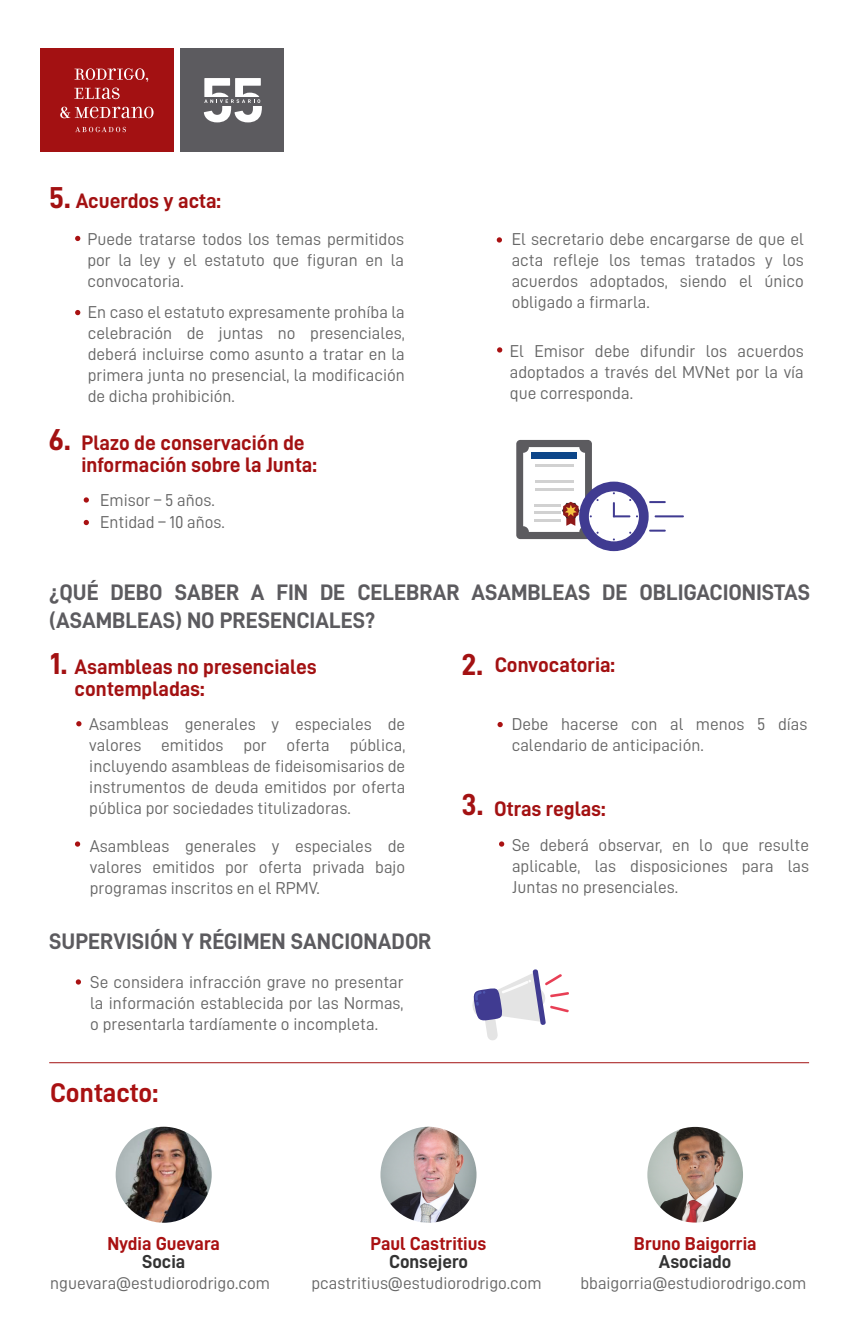
<style>
.page{position:relative;width:857px;height:1338px;background:#fff}
.page>*{position:absolute;margin:0;border:0;box-sizing:border-box;transform-origin:0 0}
.t1{font:30.3px "D DIN Bold";color:#a31112}
.t2{font:27px "D DIN Bold";letter-spacing:-.01em;color:#a91112}
.t3{font:22.5px/28.5px "D DIN Bold";color:#5c5b5f}
.t4{font:21px/22.5px "D DIN Bold";color:#a31112}
.t5{font:18.75px "D DIN Bold";color:#a91112}
.t6{font:18.75px "D DIN Bold";color:#333}
.t7{font:17.25px/21px "D DIN";color:#666;text-align:justify}
</style>
<div class="page">
<img style="left:116px;top:1126px;width:96px;height:96px;border-radius:48px">
<img style="left:647px;top:1126px;width:96px;height:96px;border-radius:48px">
<img style="left:380px;top:1126px;width:96px;height:96px;border-radius:48px">
<svg style="left:75px;top:236px;width:5px;height:5px"></svg>
<svg style="left:75px;top:310px;width:5px;height:5px"></svg>
<svg style="left:497px;top:347px;width:5px;height:5px"></svg>
<svg style="left:496px;top:237px;width:6px;height:5px"></svg>
<svg style="left:84px;top:497px;width:5px;height:5px"></svg>
<svg style="left:84px;top:520px;width:5px;height:5px"></svg>
<svg style="left:76px;top:721px;width:5px;height:5px"></svg>
<svg style="left:75px;top:841px;width:5px;height:5px"></svg>
<svg style="left:497px;top:722px;width:5px;height:5px"></svg>
<svg style="left:499px;top:841px;width:5px;height:5px"></svg>
<svg style="left:76px;top:979px;width:5px;height:5px"></svg>
<svg style="left:472px;top:969px;width:97px;height:71px"></svg>
<hr style="left:49px;top:1062px;width:760px;height:1px;background:#a31112">
<div style="left:516px;top:440px;width:76px;height:99px;background:#5c5b5f;border-radius:4px"></div>
<div style="left:523px;top:447px;width:62px;height:85px;background:#fff;border-radius:6px"></div>
<svg style="left:562px;top:502px;width:17px;height:24px"></svg>
<hr style="left:535px;top:464px;width:38px;height:3px;background:#d1d1d1">
<hr style="left:535px;top:480px;width:38px;height:3px;background:#d1d1d1">
<hr style="left:535px;top:488px;width:38px;height:2px;background:#d1d1d1">
<hr style="left:535px;top:503px;width:26px;height:3px;background:#d1d1d1">
<hr style="left:535px;top:511px;width:26px;height:3px;background:#d1d1d1">
<hr style="left:535px;top:519px;width:26px;height:3px;background:#d1d1d1">
<div style="left:531px;top:452px;width:45px;height:6px;background:#0d4689"></div>
<div style="left:579px;top:481px;width:69px;height:70px;background:#403b91;border-radius:50%"></div>
<svg style="left:587px;top:489px;width:54px;height:54px"></svg>
<svg style="left:649px;top:501px;width:16px;height:2px"></svg>
<svg style="left:649px;top:529px;width:16px;height:2px"></svg>
<hr style="left:654px;top:515px;width:30px;height:2px;background:#403b91">
<div style="left:40px;top:49px;width:133px;height:103px;background:#a31112"></div>
<svg style="left:74px;top:68px;width:74px;height:14px"></svg>
<svg style="left:74px;top:88px;width:46px;height:11px"></svg>
<svg style="left:60px;top:107px;width:93px;height:11px"></svg>
<svg style="left:75px;top:127px;width:51px;height:5px"></svg>
<div style="left:180px;top:49px;width:104px;height:103px;background:#5c5b5f"></div>
<svg style="left:204px;top:78px;width:58px;height:44px"></svg>
<h1 class="t1" style="left:49px;top:181px;width:23px">5.</h1>
<p class="t4" style="left:76px;top:189px;width:147px">Acuerdos y acta:</p>
<p class="t7" style="left:87px;top:228px;width:318px">Puede tratarse todos los temas permitidos por la ley y el estatuto que figuran en la convocatoria.</p>
<h1 class="t1" style="left:49px;top:423px;width:24px">6.</h1>
<p class="t7" style="left:88px;top:301px;width:318px">En caso el estatuto expresamente prohíba la celebración de juntas no presenciales, deberá incluirse como asunto a tratar en la primera junta no presencial, la modificación de dicha prohibición.</p>
<p class="t4" style="left:81px;top:431px;width:237px">Plazo de conservación de información sobre la Junta:</p>
<p class="t7" style="left:100px;top:489px;width:126px;line-height:21.8px">Emisor – 5 años.<br>Entidad – 10 años.</p>
<p class="t7" style="left:511px;top:228px;width:293px">El secretario debe encargarse de que el acta refleje los temas tratados y los acuerdos adoptados, siendo el único obligado a firmarla.</p>
<p class="t7" style="left:510px;top:340px;width:295px">El Emisor debe difundir los acuerdos adoptados a través del MVNet por la vía que corresponda.</p>
<h3 class="t3" style="left:49px;top:577px;width:762px">¿QUÉ DEBO SABER A FIN DE CELEBRAR ASAMBLEAS DE OBLIGACIONISTAS (ASAMBLEAS) NO PRESENCIALES?</h3>
<h1 class="t1" style="left:50px;top:646px;width:19px">1.</h1>
<h1 class="t1" style="left:461px;top:647px;width:23px">2.</h1>
<p class="t4" style="left:75px;top:655px;width:244px">Asambleas no presenciales contempladas:</p>
<p class="t7" style="left:89px;top:713px;width:317px">Asambleas generales y especiales de valores emitidos por oferta pública, incluyendo asambleas de fideisomisarios de instrumentos de deuda emitidos por oferta pública por sociedades titulizadoras.</p>
<p class="t7" style="left:90px;top:835px;width:317px">Asambleas generales y especiales de valores emitidos por oferta privada bajo programas inscritos en el RPMV.</p>
<h3 class="t3" style="left:49px;top:926px;width:384px">SUPERVISIÓN Y RÉGIMEN SANCIONADOR</h3>
<p class="t7" style="left:90px;top:971px;width:315px">Se considera infracción grave no presentar la información establecida por las Normas, o presentarla tardíamente o incompleta.</p>
<h1 class="t1" style="left:461px;top:787px;width:23px">3.</h1>
<p class="t4" style="left:494px;top:653px;width:122px">Convocatoria:</p>
<p class="t7" style="left:511px;top:713px;width:297px">Debe hacerse con al menos 5 días calendario de anticipación.</p>
<p class="t4" style="left:494px;top:797px;width:113px">Otras reglas:</p>
<p class="t7" style="left:512px;top:834px;width:298px">Se deberá observar, en lo que resulte aplicable, las disposiciones para las Juntas no presenciales.</p>
<h2 class="t2" style="left:50px;top:1078px;width:110px">Contacto:</h2>
<p class="t5" style="left:107px;top:1233px;width:114px">Nydia Guevara</p>
<p class="t6" style="left:142px;top:1251px;width:45px">Socia</p>
<p class="t7" style="left:50px;top:1272px;width:221px">nguevara@estudiorodrigo.com</p>
<p class="t5" style="left:370px;top:1233px;width:117px">Paul Castritius</p>
<p class="t6" style="left:389px;top:1251px;width:80px">Consejero</p>
<p class="t7" style="left:311px;top:1272px;width:232px">pcastritius@estudiorodrigo.com</p>
<p class="t5" style="left:633px;top:1233px;width:124px">Bruno Baigorria</p>
<p class="t6" style="left:659px;top:1251px;width:74px">Asociado</p>
<p class="t7" style="left:580px;top:1272px;width:227px">bbaigorria@estudiorodrigo.com</p>
</div>
